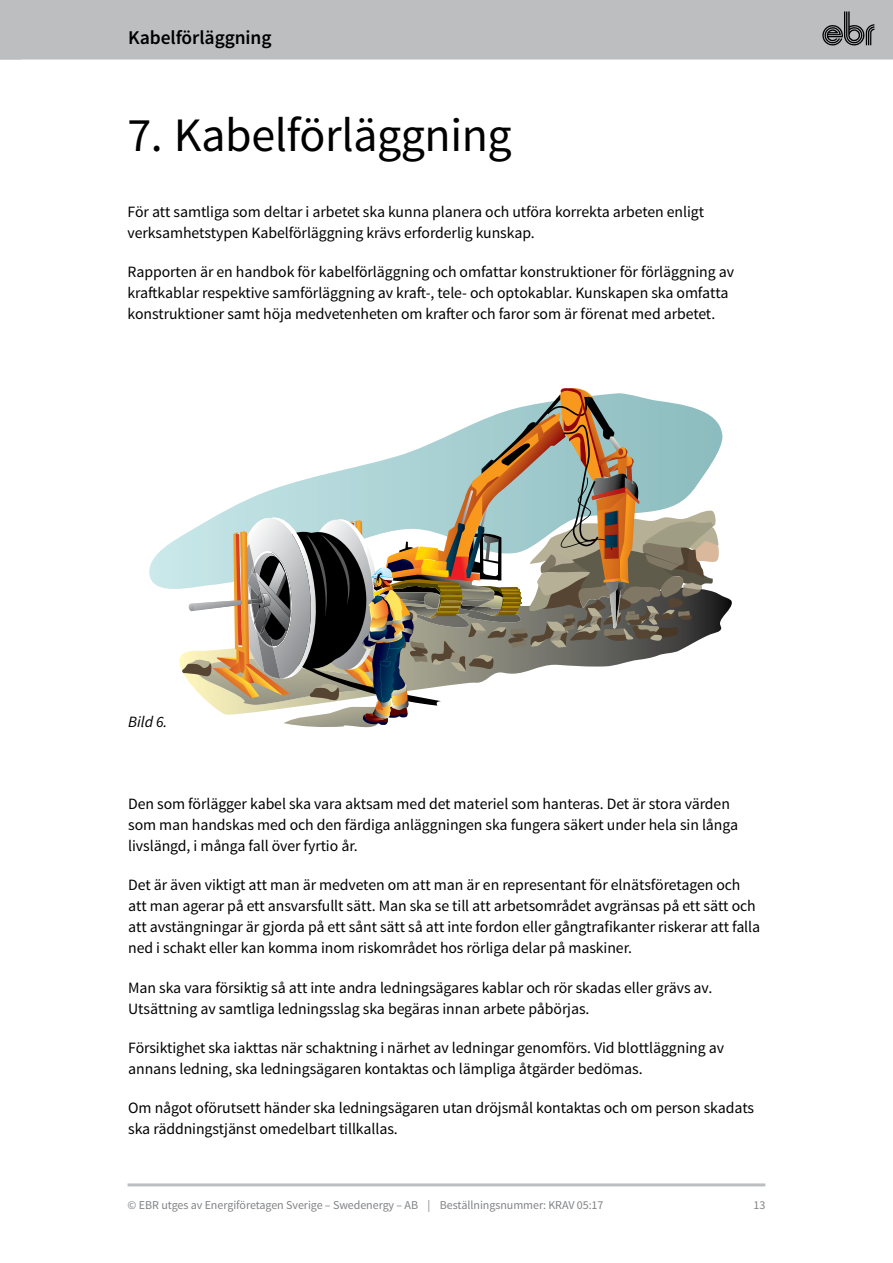
<style>
.page{position:relative;width:893px;height:1263px;background:#fff}
.page>*{position:absolute;margin:0;border:0;box-sizing:border-box;transform-origin:0 0}
.t1{font:48px "Source Sans Pro";letter-spacing:-.01em;color:#000}
.t2{font:600 19.5px "Source Sans Pro";letter-spacing:-.005em;color:#000}
.t3{font:15.75px/21px "Source Sans Pro";letter-spacing:-.005em;color:#000}
.t4{font:italic 15.75px "Source Sans Pro";color:#000}
.t5{font:12px "Source Sans Pro";letter-spacing:-.005em;color:#808285}
</style>
<div class="page">
<div style="left:0;top:0;width:893px;height:60px;background:#bcbec0"></div>
<hr style="left:128px;top:1183px;width:637px;height:3px;background:#bcbec0">
<svg style="left:822px;top:11px;width:52px;height:35px;background:#848586"></svg>
<svg style="left:149px;top:425px;width:574px;height:162px"></svg>
<svg style="left:168px;top:388px;width:551px;height:340px"></svg>
<p class="t2" style="left:128px;top:26px;width:145px">Kabelförläggning</p>
<h1 class="t1" style="left:128px;top:105px;width:386px">7. Kabelförläggning</h1>
<p class="t3" style="left:128px;top:201px;width:578px">För att samtliga som deltar i arbetet ska kunna planera och utföra korrekta arbeten enligt verksamhetstypen Kabelförläggning krävs erforderlig kunskap.</p>
<p class="t3" style="left:128px;top:262px;width:608px">Rapporten är en handbok för kabelförläggning och omfattar konstruktioner för förläggning av kraftkablar respektive samförläggning av kraft-, tele- och optokablar. Kunskapen ska omfatta konstruktioner samt höja medvetenheten om krafter och faror som är förenat med arbetet.</p>
<p class="t4" style="left:128px;top:712px;width:41px">Bild 6.</p>
<p class="t3" style="left:128px;top:794px;width:611px">Den som förlägger kabel ska vara aktsam med det materiel som hanteras. Det är stora värden som man handskas med och den färdiga anläggningen ska fungera säkert under hela sin långa livslängd, i många fall över fyrtio år.</p>
<p class="t3" style="left:128px;top:875px;width:633px">Det är även viktigt att man är medveten om att man är en representant för elnätsföretagen och att man agerar på ett ansvarsfullt sätt. Man ska se till att arbetsområdet avgränsas på ett sätt och att avstängningar är gjorda på ett sånt sätt så att inte fordon eller gångtrafikanter riskerar att falla ned i schakt eller kan komma inom riskområdet hos rörliga delar på maskiner.</p>
<p class="t3" style="left:128px;top:977px;width:585px">Man ska vara försiktig så att inte andra ledningsägares kablar och rör skadas eller grävs av.<br>Utsättning av samtliga ledningsslag ska begäras innan arbete påbörjas.</p>
<p class="t3" style="left:128px;top:1037px;width:597px">Försiktighet ska iakttas när schaktning i närhet av ledningar genomförs. Vid blottläggning av annans ledning, ska ledningsägaren kontaktas och lämpliga åtgärder bedömas.</p>
<p class="t3" style="left:128px;top:1097px;width:627px">Om något oförutsett händer ska ledningsägaren utan dröjsmål kontaktas och om person skadats ska räddningstjänst omedelbart tillkallas.</p>
<p class="t5" style="left:128px;top:1197px;width:477px">© EBR utges av Energiföretagen Sverige – Swedenergy – AB | Beställningsnummer: KRAV 05:17</p>
<p class="t5" style="left:753px;top:1197px;width:13px">13</p>
</div>
